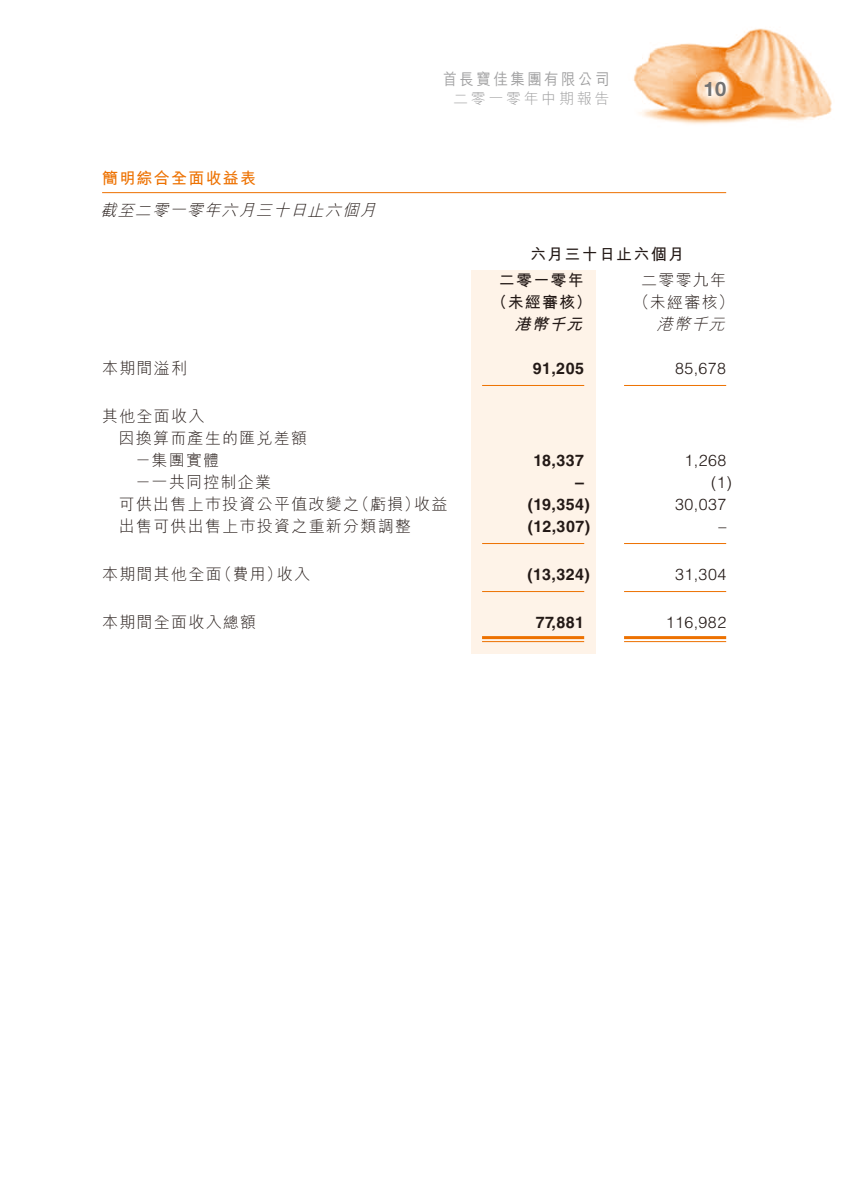
<style>
.page{position:relative;width:851px;height:1191px;background:#fff}
.page>*{position:absolute;margin:0;border:0;box-sizing:border-box;transform-origin:0 0}
.t1{font:700 20px "Helvetica Neue LT Std";color:#727272}
.t2{font:300 16px/22px "M Hei HK";letter-spacing:.08em;color:#231916}
.t3{font:700 16px "Helvetica LT Std";letter-spacing:.03em;color:#231916}
.t4{font:300 16px "Helvetica LT Std";letter-spacing:.03em;color:#231916}
.t5{font:italic 300 16px "M Hei HK";color:#231916}
.t6{font:700 16px "M Hei HK";letter-spacing:.08em;color:#231916}
.t7{font:500 16px "M Hei HK";letter-spacing:.175em;color:#a0a0a1;scale:.9 1}
.t8{font:700 16px "M Hei HK";letter-spacing:.08em;color:#ed7100}
.t9{font:italic 700 16px "M Hei HK";color:#231916}
.t10{font:300 15px "M Hei HK";letter-spacing:.175em;color:#a0a0a1}
</style>
<div class="page">
<img style="left:633px;top:28px;width:199px;height:97px">
<hr style="left:102px;top:192px;width:624px;height:1px;background:#ed7100">
<div style="left:471px;top:270px;width:124px;height:383px;background:#fef3e8"></div>
<hr style="left:482px;top:385px;width:102px;height:1px;background:#ed7100">
<hr style="left:624px;top:385px;width:102px;height:1px;background:#ed7100">
<hr style="left:482px;top:543px;width:102px;height:1px;background:#ed7100">
<hr style="left:624px;top:543px;width:102px;height:1px;background:#ed7100">
<hr style="left:482px;top:591px;width:102px;height:1px;background:#ed7100">
<hr style="left:624px;top:591px;width:102px;height:1px;background:#ed7100">
<hr style="left:482px;top:636px;width:102px;height:3px;background:#ed7100">
<hr style="left:482px;top:641px;width:102px;height:1px;background:#ed7100">
<hr style="left:624px;top:636px;width:102px;height:3px;background:#ed7100">
<hr style="left:624px;top:641px;width:102px;height:1px;background:#ed7100">
<p class="t7" style="left:442px;top:67px;width:187px">首長寶佳集團有限公司</p>
<p class="t10" style="left:453px;top:88px;width:157px">二零一零年中期報告</p>
<p class="t1" style="left:703px;top:76px;width:24px">10</p>
<p class="t8" style="left:102px;top:167px;width:155px">簡明綜合全面收益表</p>
<p class="t5" style="left:100px;top:199px;width:282px">截至二零一零年六月三十日止六個月</p>
<p class="t6" style="left:530px;top:243px;width:155px">六月三十日止六個月</p>
<p class="t2" style="left:641px;top:269px;width:86px">二零零九年</p>
<p class="t6" style="left:499px;top:269px;width:86px">二零一零年</p>
<p class="t6" style="left:491px;top:291px;width:102px">（未經審核）</p>
<p class="t2" style="left:633px;top:291px;width:102px">（未經審核(</p>
<p class="t9" style="left:514px;top:313px;width:75px">港幣千元</p>
<p class="t5" style="left:656px;top:313px;width:75px">港幣千元</p>
<p class="t2" style="left:102px;top:357px;width:86px">本期間溢利</p>
<p class="t2" style="left:119px;top:405px;width:190px;text-indent:-16px">其他全面收入<br>因換算而產生的匯兌差額</p>
<p class="t3" style="left:532px;top:359px;width:53px">91,205</p>
<p class="t4" style="left:675px;top:358px;width:53px">85,678</p>
<p class="t2" style="left:135px;top:449px;width:86px">－集團實體</p>
<p class="t3" style="left:533px;top:451px;width:52px">18,337</p>
<p class="t4" style="left:684px;top:450px;width:43px">1,268</p>
<p class="t2" style="left:135px;top:471px;width:137px">－一共同控制企業</p>
<p class="t3" style="left:575px;top:473px;width:10px">–</p>
<p class="t4" style="left:711px;top:472px;width:22px">(1)</p>
<p class="t2" style="left:353px;top:493px;width:68px">（虧損）</p>
<p class="t2" style="left:119px;top:493px;width:242px">可供出售上巿投資公平值改變之</p>
<p class="t2" style="left:414px;top:493px;width:35px">收益</p>
<p class="t3" style="left:527px;top:495px;width:64px">)19,354(</p>
<p class="t4" style="left:675px;top:494px;width:53px">30,037</p>
<p class="t2" style="left:119px;top:515px;width:293px">出售可供出售上巿投資之重新分類調整</p>
<p class="t3" style="left:527px;top:517px;width:64px">)12,307(</p>
<p class="t4" style="left:718px;top:516px;width:9px">–</p>
<p class="t2" style="left:216px;top:563px;width:68px">（費用）</p>
<p class="t2" style="left:277px;top:563px;width:35px">收入</p>
<p class="t2" style="left:102px;top:563px;width:121px">本期間其他全面</p>
<p class="t3" style="left:527px;top:565px;width:64px">)13,324(</p>
<p class="t4" style="left:675px;top:564px;width:53px">31,304</p>
<p class="t2" style="left:102px;top:611px;width:155px">本期間全面收入總額</p>
<p class="t3" style="left:535px;top:613px;width:50px">77,881</p>
<p class="t4" style="left:665px;top:612px;width:62px">116,982</p>
</div>
